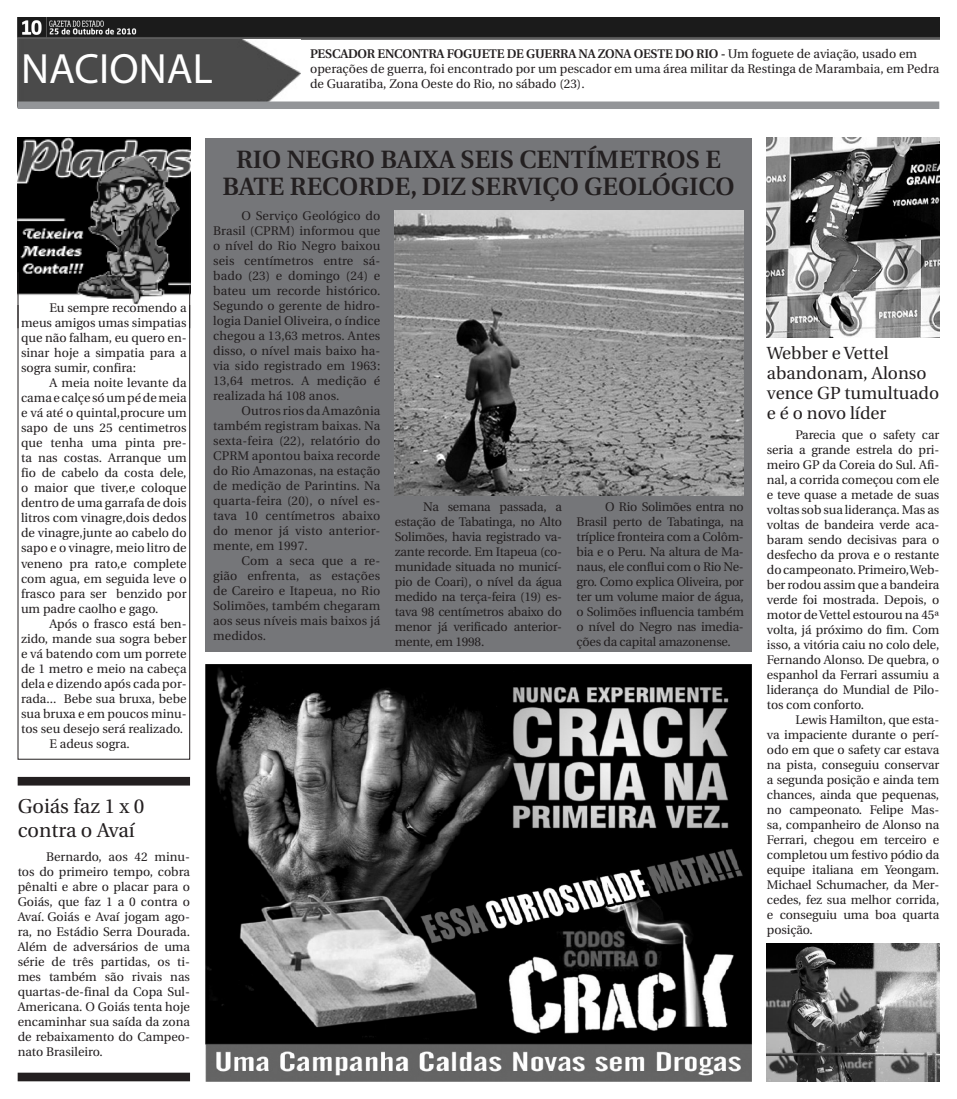
<style>
.page{position:relative;width:957px;height:1099px;background:#fff}
.page>*{position:absolute;margin:0;border:0;box-sizing:border-box;transform-origin:0 0}
.t1{font:42.5px "Myriad Pro";color:#fff}
.Corpo_de_Texto{font:600 25px/27.5px "Utopia";color:#231f20;text-align:center}
.Corpo_de_Texto-2{font:20px "Utopia";color:#231f20}
.Corpo_de_Texto-3{font:17.5px/20px "Utopia";color:#231f20}
.Corpo_de_Texto-4{font:12.5px/15px "Utopia";color:#231f20;text-align:justify}
.Corpo_de_Texto-5{font:600 12.5px "Utopia";letter-spacing:-.02em;color:#231f20}
.s1{font-weight:400}
</style>
<div class="page">
<img style="left:18px;top:18px;width:921px;height:22px">
<img style="left:205px;top:664px;width:547px;height:417px">
<div style="left:205px;top:138px;width:546px;height:513px;background:#757679"></div>
<img style="left:395px;top:210px;width:349px;height:286px">
<img style="left:18px;top:39px;width:282px;height:62px">
<div style="left:18px;top:101px;width:921px;height:8px;background:#939598"></div>
<div style="left:18px;top:209px;width:172px;height:550px;border:1px solid #231f20"></div>
<img style="left:18px;top:138px;width:172px;height:166px">
<hr style="left:18px;top:272px;width:1px;height:56px;background:#231f20">
<hr style="left:189px;top:286px;width:1px;height:42px;background:#231f20">
<img style="left:767px;top:138px;width:172px;height:200px">
<img style="left:767px;top:943px;width:172px;height:138px">
<div style="left:18px;top:777px;width:171px;height:8px;background:#231f20"></div>
<div style="left:18px;top:1073px;width:171px;height:7px;background:#231f20"></div>
<div style="left:18px;top:1072px;width:172px;height:9px;border:1px solid #231f20"></div>
<p class="t1" style="left:21px;top:43px;width:193px">NACIONAL</p>
<p class="Corpo_de_Texto-5" style="left:310px;top:47px;width:608px">PESCADOR ENCONTRA FOGUETE DE GUERRA NA ZONA OESTE DO RIO - <span class="s1">Um foguete de aviação, usado em</span></p>
<p class="Corpo_de_Texto-4" style="left:310px;top:62px;width:630px">operações de guerra, foi encontrado por um pescador em uma área militar da Restinga de Marambaia, em Pedra de Guaratiba, Zona Oeste do Rio, no sábado (23).</p>
<p class="Corpo_de_Texto-4" style="left:21px;top:301px;width:167px;text-indent:28px">Eu sempre recomendo a meus amigos umas simpatias que não falham, eu quero en&shy;sinar hoje a simpatia para a sogra sumir, confira:</p>
<p class="Corpo_de_Texto-4" style="left:21px;top:376px;width:167px;text-indent:28px">A meia noite levante da cama e calçe só um pé de meia e vá até o quintal,procure um sapo de uns 25 centimetros que tenha uma pinta pre&shy;ta nas costas. Arranque um fio de cabelo da costa dele, o maior que tiver,e coloque dentro de uma garrafa de dois litros com vinagre,dois dedos de vinagre,junte ao cabelo do sapo e o vinagre, meio litro de veneno pra rato,e complete com agua, em seguida leve o frasco para ser benzido por um padre caolho e gago.</p>
<p class="Corpo_de_Texto-4" style="left:21px;top:616px;width:167px;text-indent:28px">Após o frasco está ben&shy;zido, mande sua sogra beber e vá batendo com um porrete de 1 metro e meio na cabeça dela e dizendo após cada por&shy;rada... Bebe sua bruxa, bebe sua bruxa e em poucos minu&shy;tos seu desejo será realizado.</p>
<p class="Corpo_de_Texto-4" style="left:49px;top:736px;width:82px">E adeus sogra.</p>
<p class="Corpo_de_Texto-2" style="left:18px;top:795px;width:128px">Goiás faz 1 x 0</p>
<p class="Corpo_de_Texto-2" style="left:18px;top:819px;width:119px">contra o Avaí</p>
<p class="Corpo_de_Texto-4" style="left:18px;top:849px;width:174px;text-indent:28px">Bernardo, aos 42 minu&shy;tos do primeiro tempo, cobra pênalti e abre o placar para o Goiás, que faz 1 a 0 contra o Avaí. Goiás e Avaí jogam ago&shy;ra, no Estádio Serra Dourada.<br>Além de adversários de uma série de três partidas, os ti&shy;mes também são rivais nas quartas-de-final da Copa Sul-Americana. O Goiás tenta hoje encaminhar sua saída da zona de rebaixamento do Campeo&shy;nato Brasileiro.</p>
<p class="Corpo_de_Texto" style="left:222px;top:146px;width:514px">RIO NEGRO BAIXA SEIS CENTÍMETROS E<br>BATE RECORDE, DIZ SERVIÇO GEOLÓGICO</p>
<p class="Corpo_de_Texto-4" style="left:213px;top:208px;width:169px;text-indent:28px">O Serviço Geológico do Brasil (CPRM) informou que o nível do Rio Negro baixou seis centímetros entre sá&shy;bado (23) e domingo (24) e bateu um recorde histórico.<br>Segundo o gerente de hidro&shy;logia Daniel Oliveira, o índice chegou a 13,63 metros. Antes disso, o nível mais baixo ha&shy;via sido registrado em 1963:<br>13,64 metros. A medição é realizada há 108 anos.</p>
<p class="Corpo_de_Texto-4" style="left:213px;top:403px;width:169px;text-indent:28px">Outros rios da Amazônia também registram baixas. Na sexta-feira (22), relatório do CPRM apontou baixa recorde do Rio Amazonas, na estação de medição de Parintins. Na quarta-feira (20), o nível es&shy;tava 10 centímetros abaixo do menor já visto anterior&shy;mente, em 1997.</p>
<p class="Corpo_de_Texto-4" style="left:213px;top:553px;width:169px;text-indent:28px">Com a seca que a re&shy;gião enfrenta, as estações de Careiro e Itapeua, no Rio Solimões, também chegaram aos seus níveis mais baixos já medidos.</p>
<p class="Corpo_de_Texto-4" style="left:395px;top:499px;width:169px;text-indent:28px">Na semana passada, a estação de Tabatinga, no Alto Solimões, havia registrado va&shy;zante recorde. Em Itapeua (co&shy;munidade situada no municí&shy;pio de Coari), o nível da água medido na terça-feira (19) es&shy;tava 98 centímetros abaixo do menor já verificado anterior&shy;mente, em 1998.</p>
<p class="Corpo_de_Texto-4" style="left:576px;top:499px;width:169px;text-indent:28px">O Rio Solimões entra no Brasil perto de Tabatinga, na tríplice fronteira com a Colôm&shy;bia e o Peru. Na altura de Ma&shy;naus, ele conflui com o Rio Ne&shy;gro. Como explica Oliveira, por ter um volume maior de água, o Solimões influencia também o nível do Negro nas imedia&shy;ções da capital amazonense.</p>
<p class="Corpo_de_Texto-3" style="left:767px;top:344px;width:123px">Webber e Vettel</p>
<p class="Corpo_de_Texto-3" style="left:767px;top:364px;width:174px">abandonam, Alonso vence GP tumultuado e é o novo líder</p>
<p class="Corpo_de_Texto-4" style="left:767px;top:427px;width:174px;text-indent:28px">Parecia que o safety car seria a grande estrela do pri&shy;meiro GP da Coreia do Sul. Afi&shy;nal, a corrida começou com ele e teve quase a metade de suas voltas sob sua liderança. Mas as voltas de bandeira verde aca&shy;baram sendo decisivas para o desfecho da prova e o restante do campeonato. Primeiro, Web&shy;ber rodou assim que a bandeira verde foi mostrada. Depois, o motor de Vettel estourou na 45ª volta, já próximo do fim. Com isso, a vitória caiu no colo dele, Fernando Alonso. De quebra, o espanhol da Ferrari assumiu a liderança do Mundial de Pilo&shy;tos com conforto.</p>
<p class="Corpo_de_Texto-4" style="left:767px;top:712px;width:174px;text-indent:28px">Lewis Hamilton, que esta&shy;va impaciente durante o perí&shy;odo em que o safety car estava na pista, conseguiu conservar a segunda posição e ainda tem chances, ainda que pequenas, no campeonato. Felipe Mas&shy;sa, companheiro de Alonso na Ferrari, chegou em terceiro e completou um festivo pódio da equipe italiana em Yeongam.<br>Michael Schumacher, da Mer&shy;cedes, fez sua melhor corrida, e conseguiu uma boa quarta posição.</p>
</div>
